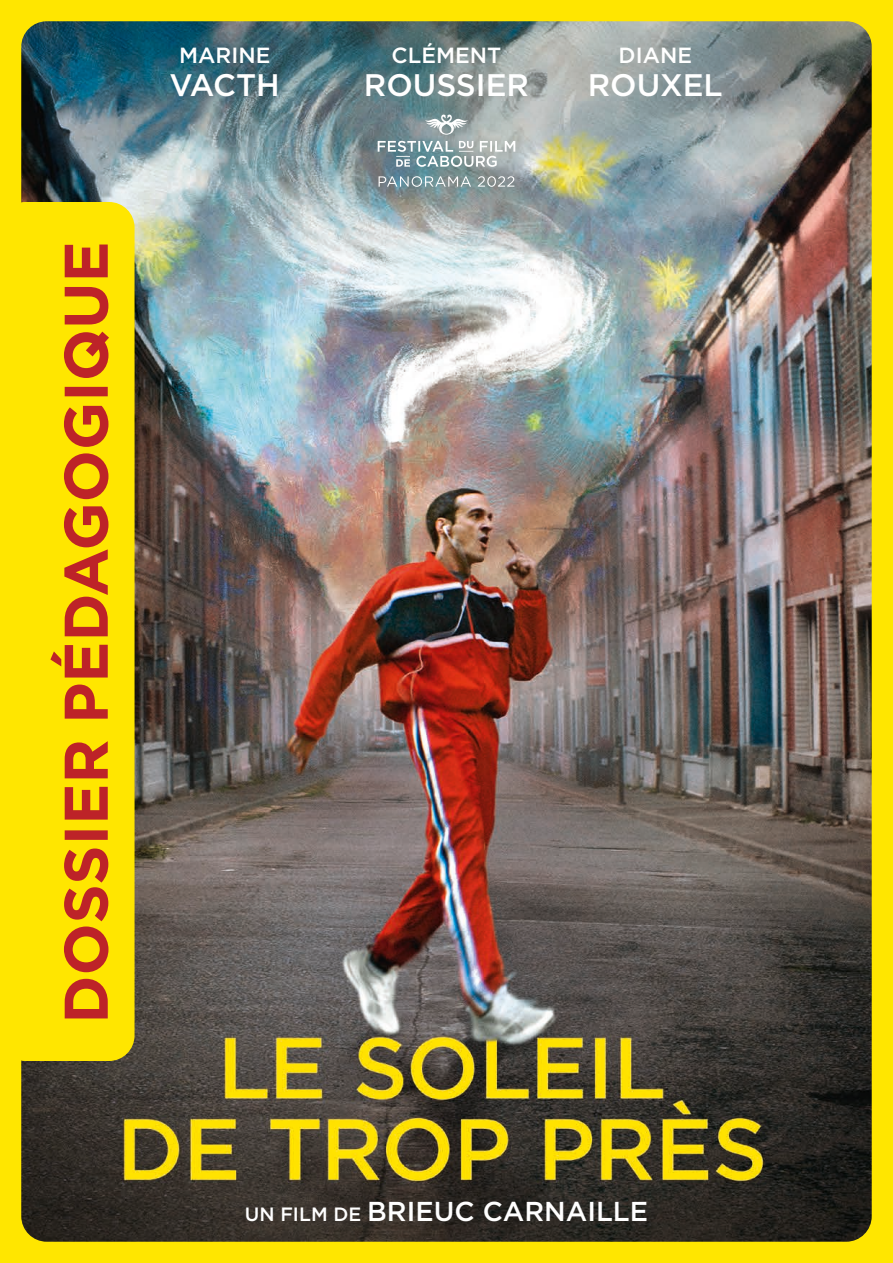
<style>
.page{position:relative;width:893px;height:1263px;background:#ffe600}
.page>*{position:absolute;margin:0;border:0;box-sizing:border-box;transform-origin:0 0}
.t1{font:500 31.2px "Gotham";color:#fff}
.t2{font:500 27.3px "Gotham";color:#fff}
.t3{font:500 21.9px "Gotham";color:#fff}
.s1{font-size:19.2px}
</style>
<div class="page">
<img style="left:21px;top:21px;width:851px;height:1221px">
<svg style="left:378px;top:114px;width:137px;height:73px;background:#95a6aa"></svg>
<div style="left:0;top:202px;width:135px;height:859px;background:#ffe600;border-radius:26px"></div>
<svg style="left:50px;top:244px;width:59px;height:774px"></svg>
<p class="t3" style="left:179px;top:43px;width:93px">MARINE</p>
<p class="t1" style="left:170px;top:67px;width:112px">VACTH</p>
<p class="t3" style="left:392px;top:43px;width:111px">CLÉMENT</p>
<p class="t1" style="left:364px;top:67px;width:167px">ROUSSIER</p>
<p class="t3" style="left:618px;top:43px;width:75px">DIANE</p>
<p class="t1" style="left:588px;top:67px;width:137px">ROUXEL</p>
<p class="t2" style="left:245px;top:1195px;width:405px"><span class="s1">UN FILM DE</span> BRIEUC CARNAILLE</p>
</div>
